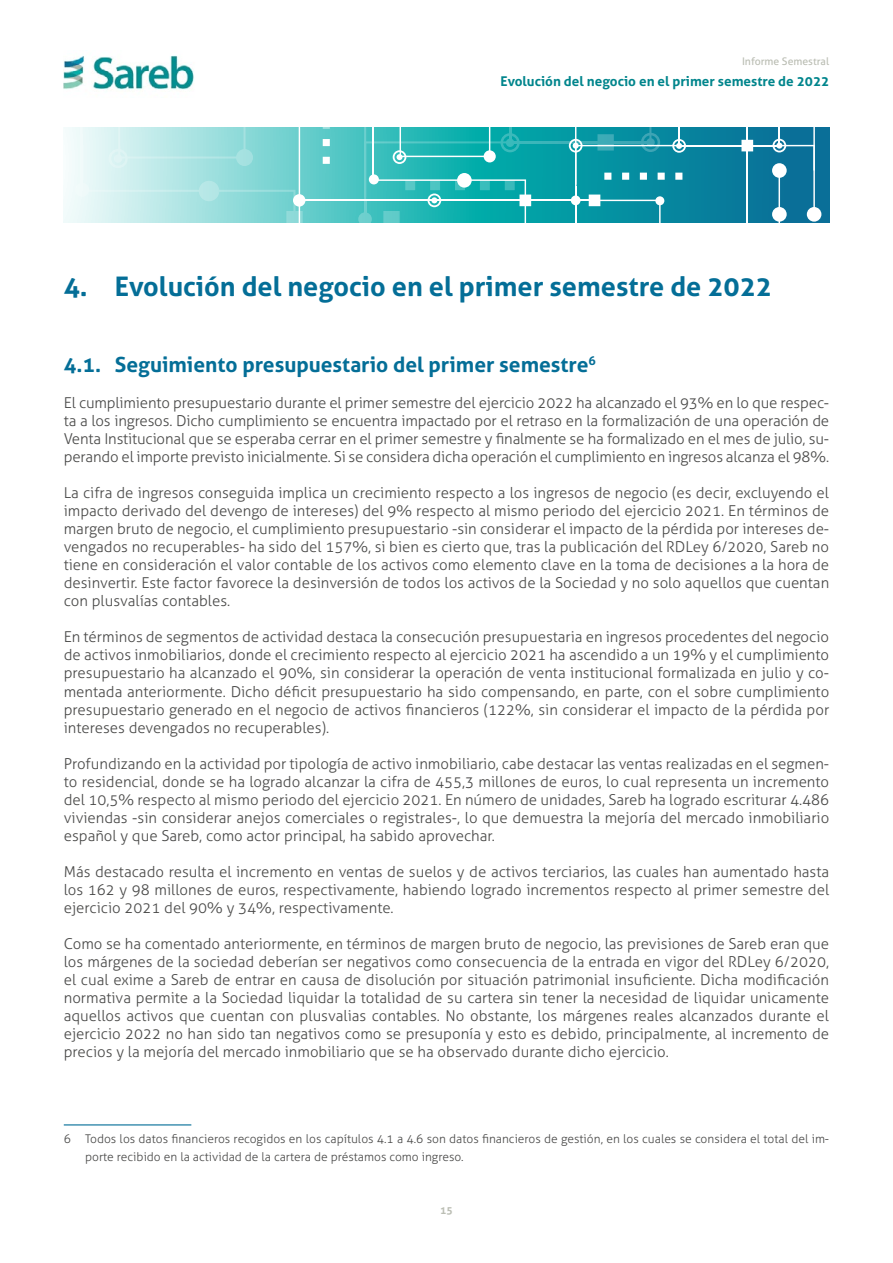
<style>
.page{position:relative;width:893px;height:1263px;background:#fff}
.page>*{position:absolute;margin:0;border:0;box-sizing:border-box;transform-origin:0 0}
.t1{font:700 27px "Aller";color:#046e97}
.t2{font:700 21px "Aller";color:#046e97}
.base{font:300 15px/18px "Aller";color:#4a4a49;text-align:justify}
.t3{font:700 13.5px "Aller";color:#00858c}
.nota{font:300 12px/18px "Aller";color:#4a4a49}
.t4{font:10.5px "Aller";color:#bbbeb4}
.t5{font:700 10.5px "Aller";color:#bbbeb4}
</style>
<div class="page">
<img style="left:64px;top:55px;width:130px;height:35px">
<svg style="left:64px;top:128px;width:765px;height:94px"></svg>
<div style="left:75px;top:183px;width:14px;height:14px;background:#f1fbfa;border-radius:50%"></div>
<div style="left:807px;top:207px;width:14px;height:15px;background:#fff;border-radius:50%"></div>
<svg style="left:80px;top:128px;width:735px;height:94px;background:#53b8c0"></svg>
<hr style="left:64px;top:1124px;width:127px;height:1px;background:#046e97">
<p class="t4" style="left:742px;top:55px;width:89px">Informe Semestral</p>
<p class="t3" style="left:500px;top:73px;width:330px">Evolución del negocio en el primer semestre de 2022</p>
<p class="t1" style="left:64px;top:270px;width:710px">4. Evolución del negocio en el primer semestre de 2022</p>
<p class="t2" style="left:64px;top:352px;width:534px">4.1. Seguimiento presupuestario del primer semestre<sup>6</sup></p>
<p class="base" style="left:64px;top:394px;width:767px">El cumplimiento presupuestario durante el primer semestre del ejercicio 2022 ha alcanzado el 93% en lo que respec&shy;ta a los ingresos. Dicho cumplimiento se encuentra impactado por el retraso en la formalización de una operación de Venta Institucional que se esperaba cerrar en el primer semestre y finalmente se ha formalizado en el mes de julio, su&shy;perando el importe previsto inicialmente. Si se considera dicha operación el cumplimiento en ingresos alcanza el 98%.</p>
<p class="base" style="left:64px;top:484px;width:767px">La cifra de ingresos conseguida implica un crecimiento respecto a los ingresos de negocio (es decir, excluyendo el impacto derivado del devengo de intereses) del 9% respecto al mismo periodo del ejercicio 2021. En términos de margen bruto de negocio, el cumplimiento presupuestario -sin considerar el impacto de la pérdida por intereses de&shy;vengados no recuperables- ha sido del 157%, si bien es cierto que, tras la publicación del RDLey 6/2020, Sareb no tiene en consideración el valor contable de los activos como elemento clave en la toma de decisiones a la hora de desinvertir. Este factor favorece la desinversión de todos los activos de la Sociedad y no solo aquellos que cuentan con plusvalías contables.</p>
<p class="base" style="left:64px;top:628px;width:767px">En términos de segmentos de actividad destaca la consecución presupuestaria en ingresos procedentes del negocio de activos inmobiliarios, donde el crecimiento respecto al ejercicio 2021 ha ascendido a un 19% y el cumplimiento presupuestario ha alcanzado el 90%, sin considerar la operación de venta institucional formalizada en julio y co&shy;mentada anteriormente. Dicho déficit presupuestario ha sido compensando, en parte, con el sobre cumplimiento presupuestario generado en el negocio de activos financieros (122%, sin considerar el impacto de la pérdida por intereses devengados no recuperables).</p>
<p class="base" style="left:64px;top:754px;width:767px">Profundizando en la actividad por tipología de activo inmobiliario, cabe destacar las ventas realizadas en el segmen&shy;to residencial, donde se ha logrado alcanzar la cifra de 455,3 millones de euros, lo cual representa un incremento del 10,5% respecto al mismo periodo del ejercicio 2021. En número de unidades, Sareb ha logrado escriturar 4.486 viviendas -sin considerar anejos comerciales o registrales-, lo que demuestra la mejoría del mercado inmobiliario español y que Sareb, como actor principal, ha sabido aprovechar.</p>
<p class="base" style="left:64px;top:862px;width:767px">Más destacado resulta el incremento en ventas de suelos y de activos terciarios, las cuales han aumentado hasta los 162 y 98 millones de euros, respectivamente, habiendo logrado incrementos respecto al primer semestre del ejercicio 2021 del 90% y 34%, respectivamente.</p>
<p class="base" style="left:64px;top:934px;width:767px">Como se ha comentado anteriormente, en términos de margen bruto de negocio, las previsiones de Sareb eran que los márgenes de la sociedad deberían ser negativos como consecuencia de la entrada en vigor del RDLey 6/2020, el cual exime a Sareb de entrar en causa de disolución por situación patrimonial insuficiente. Dicha modificación normativa permite a la Sociedad liquidar la totalidad de su cartera sin tener la necesidad de liquidar unicamente aquellos activos que cuentan con plusvalias contables. No obstante, los márgenes reales alcanzados durante el ejercicio 2022 no han sido tan negativos como se presuponía y esto es debido, principalmente, al incremento de precios y la mejoría del mercado inmobiliario que se ha observado durante dicho ejercicio.</p>
<p class="nota" style="left:85px;top:1130px;width:746px;text-indent:-21px">6 Todos los datos financieros recogidos en los capítulos 4.1 a 4.6 son datos financieros de gestión, en los cuales se considera el total del im&shy;porte recibido en la actividad de la cartera de préstamos como ingreso.</p>
<p class="t5" style="left:440px;top:1203px;width:14px">15</p>
</div>
